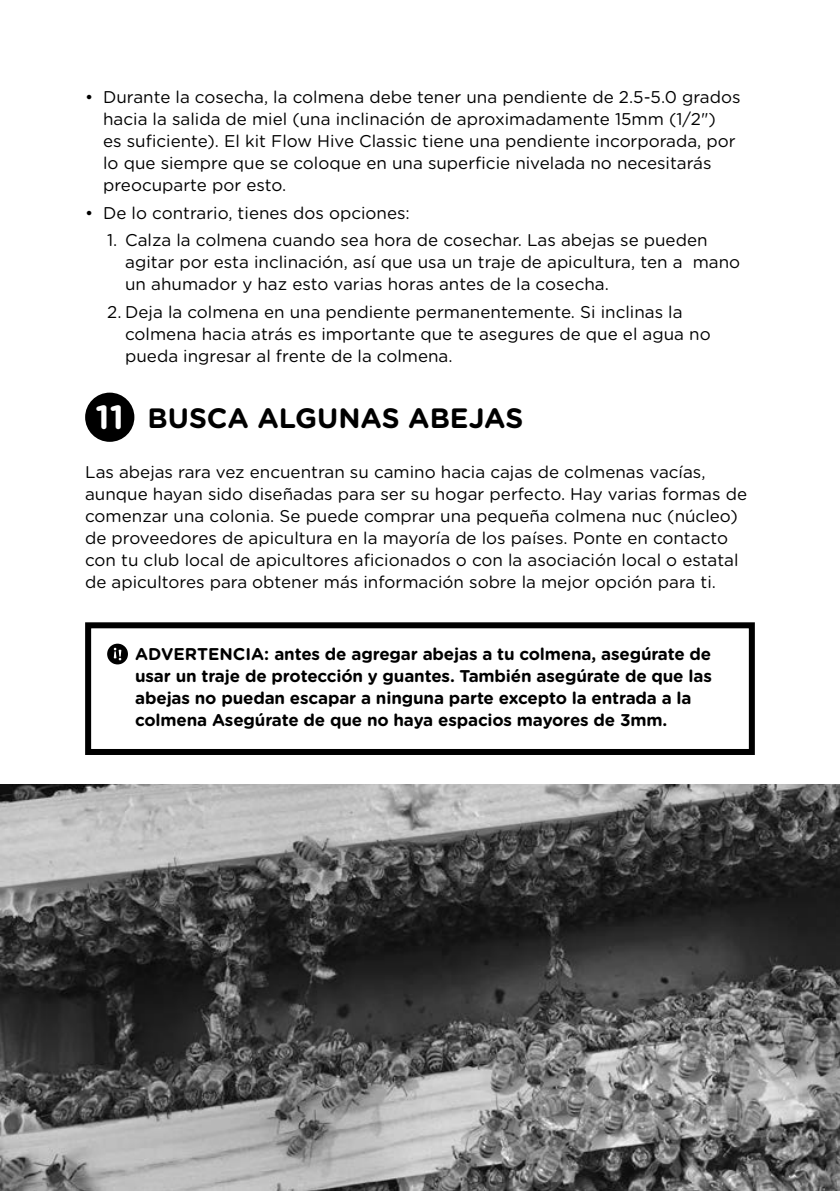
<style>
.page{position:relative;width:840px;height:1191px;background:#fff}
.page>*{position:absolute;margin:0;border:0;box-sizing:border-box;transform-origin:0 0}
.t1{font:700 28px "Gotham Rounded";color:#000}
.t2{font:17px/22px "Gotham Rounded";color:#000}
.t3{font:700 17px/22px "Gotham Rounded";letter-spacing:-.01em;color:#000}
.s1{font-size:33.6px;color:#fff}
</style>
<div class="page">
<div style="left:85px;top:392px;width:49px;height:50px;background:#000;border-radius:50%"></div>
<svg style="left:107px;top:643px;width:21px;height:21px"></svg>
<div style="left:85px;top:622px;width:669px;height:133px;border:6px solid #000"></div>
<img style="left:0;top:785px;width:839px;height:406px">
<p class="t2" style="left:103px;top:85px;width:638px;text-indent:-18px">• Durante la cosecha, la colmena debe tener una pendiente de 2.5-5.0 grados hacia la salida de miel (una inclinación de aproximadamente 15mm (1/2")<br>es suficiente). El kit Flow Hive Classic tiene una pendiente incorporada, por lo que siempre que se coloque en una superficie nivelada no necesitarás preocuparte por esto.</p>
<p class="t2" style="left:85px;top:201px;width:326px">• De lo contrario, tienes dos opciones:</p>
<p class="t2" style="left:125px;top:229px;width:616px;text-indent:-18px">1. Calza la colmena cuando sea hora de cosechar. Las abejas se pueden agitar por esta inclinación, así que usa un traje de apicultura, ten a mano un ahumador y haz esto varias horas antes de la cosecha.</p>
<p class="t2" style="left:125px;top:300px;width:586px;text-indent:-18px">2. Deja la colmena en una pendiente permanentemente. Si inclinas la colmena hacia atrás es importante que te asegures de que el agua no pueda ingresar al frente de la colmena.</p>
<h1 class="t1" style="left:95px;top:397px;width:429px"><span class="s1">11</span> BUSCA ALGUNAS ABEJAS</h1>
<p class="t2" style="left:85px;top:460px;width:663px">Las abejas rara vez encuentran su camino hacia cajas de colmenas vacías, aunque hayan sido diseñadas para ser su hogar perfecto. Hay varias formas de comenzar una colonia. Se puede comprar una pequeña colmena nuc (núcleo) de proveedores de apicultura en la mayoría de los países. Ponte en contacto con tu club local de apicultores aficionados o con la asociación local o estatal de apicultores para obtener más información sobre la mejor opción para ti.</p>
<p class="t3" style="left:135px;top:642px;width:578px">ADVERTENCIA: antes de agregar abejas a tu colmena, asegúrate de usar un traje de protección y guantes. También asegúrate de que las abejas no puedan escapar a ninguna parte excepto la entrada a la colmena Asegúrate de que no haya espacios mayores de 3mm.</p>
</div>
